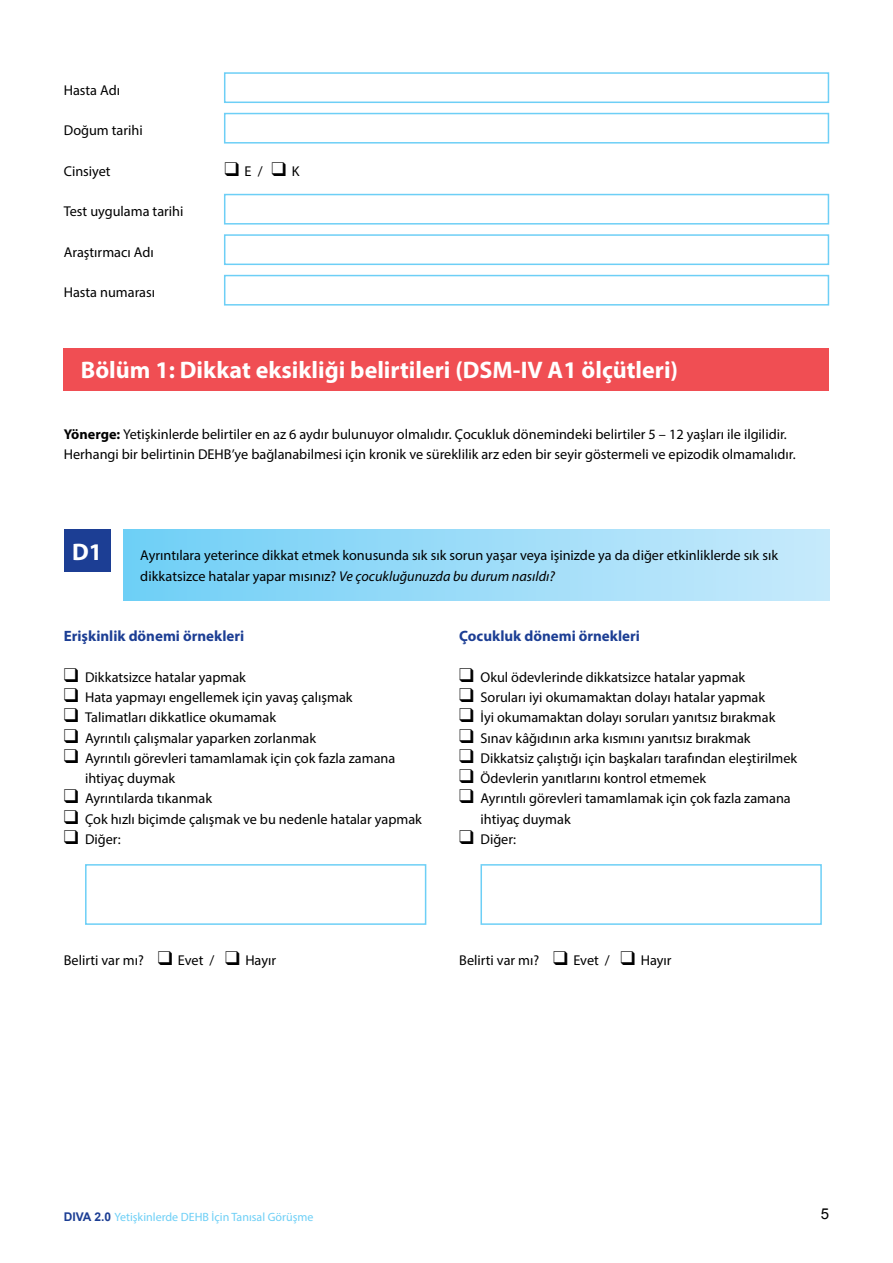
<style>
.page{position:relative;width:893px;height:1263px;background:#fff}
.page>*{position:absolute;margin:0;border:0;box-sizing:border-box;transform-origin:0 0}
.t1{font:700 24px "Myriad Pro";color:#fff}
.t2{font:700 15px "Myriad Pro";color:#1c3e94}
.t3{font:15px "Arial";color:#000}
.t4{font:14.25px/20.2px "Myriad Pro";color:#000}
.t5{font:12px "Myriad Pro";color:#6dcff6}
.s1{font-weight:700}
.s2{font-style:italic}
.s3{font-family:"Arial";font-weight:700;color:#1c3e94}
</style>
<div class="page">
<div style="left:224px;top:72px;width:605px;height:31px;background:#fff;border:2px solid #6dcff6"></div>
<div style="left:224px;top:113px;width:605px;height:31px;background:#fff;border:2px solid #6dcff6"></div>
<div style="left:224px;top:194px;width:605px;height:31px;background:#fff;border:2px solid #6dcff6"></div>
<div style="left:224px;top:234px;width:605px;height:31px;background:#fff;border:2px solid #6dcff6"></div>
<div style="left:224px;top:275px;width:605px;height:31px;background:#fff;border:2px solid #6dcff6"></div>
<div style="left:64px;top:348px;width:765px;height:43px;background:#f04e53"></div>
<div style="left:64px;top:529px;width:47px;height:43px;background:#1c3e94"></div>
<div style="left:123px;top:529px;width:706px;height:72px;background:linear-gradient(to right,#6fcff6,#c7eafb)"></div>
<div style="left:85px;top:864px;width:341px;height:61px;background:#fff;border:2px solid #6dcff6"></div>
<div style="left:480px;top:864px;width:342px;height:61px;background:#fff;border:2px solid #6dcff6"></div>
<p class="t4" style="left:64px;top:79px;width:58px">Hasta Adı</p>
<p class="t4" style="left:64px;top:120px;width:80px">Doğum tarihi</p>
<p class="t4" style="left:64px;top:160px;width:48px">Cinsiyet</p>
<p class="t4" style="left:64px;top:201px;width:121px">Test uygulama tarihi</p>
<p class="t4" style="left:64px;top:241px;width:91px">Araştırmacı Adı</p>
<p class="t4" style="left:64px;top:282px;width:93px">Hasta numarası</p>
<p class="t4" style="left:224px;top:160px;width:77px">❑ E / ❑ K</p>
<h1 class="t1" style="left:81px;top:354px;width:599px">Bölüm 1: Dikkat eksikliği belirtileri (DSM-IV A1 ölçütleri)</h1>
<p class="t4" style="left:64px;top:424px;width:733px"><span class="s1">Yönerge:</span> Yetişkinlerde belirtiler en az 6 aydır bulunuyor olmalıdır. Çocukluk dönemindeki belirtiler 5 – 12 yaşları ile ilgilidir.<br>Herhangi bir belirtinin DEHB’ye bağlanabilmesi için kronik ve süreklilik arz eden bir seyir göstermeli ve epizodik olmamalıdır.</p>
<h1 class="t1" style="left:72px;top:537px;width:32px">D1</h1>
<p class="t4" style="left:140px;top:545px;width:639px">Ayrıntılara yeterince dikkat etmek konusunda sık sık sorun yaşar veya işinizde ya da diğer etkinliklerde sık sık dikkatsizce hatalar yapar mısınız? <span class="s2">Ve çocukluğunuzda bu durum nasıldı?</span></p>
<p class="t2" style="left:64px;top:626px;width:182px">Erişkinlik dönemi örnekleri</p>
<p class="t4" style="left:64px;top:667px;width:184px">❑ Dikkatsizce hatalar yapmak</p>
<p class="t4" style="left:64px;top:687px;width:290px">❑ Hata yapmayı engellemek için yavaş çalışmak</p>
<p class="t4" style="left:64px;top:707px;width:214px">❑ Talimatları dikkatlice okumamak</p>
<p class="t4" style="left:64px;top:727px;width:254px">❑ Ayrıntılı çalışmalar yaparken zorlanmak</p>
<p class="t4" style="left:85px;top:748px;width:312px;text-indent:-21px">❑ Ayrıntılı görevleri tamamlamak için çok fazla zamana ihtiyaç duymak</p>
<p class="t4" style="left:64px;top:788px;width:150px">❑ Ayrıntılarda tıkanmak</p>
<p class="t4" style="left:64px;top:808px;width:360px">❑ Çok hızlı biçimde çalışmak ve bu nedenle hatalar yapmak</p>
<p class="t4" style="left:64px;top:829px;width:58px">❑ Diğer:</p>
<p class="t2" style="left:459px;top:626px;width:182px">Çocukluk dönemi örnekleri</p>
<p class="t4" style="left:459px;top:667px;width:288px">❑ Okul ödevlerinde dikkatsizce hatalar yapmak</p>
<p class="t4" style="left:459px;top:687px;width:307px">❑ Soruları iyi okumamaktan dolayı hatalar yapmak</p>
<p class="t4" style="left:459px;top:707px;width:318px">❑ İyi okumamaktan dolayı soruları yanıtsız bırakmak</p>
<p class="t4" style="left:459px;top:727px;width:293px">❑ Sınav kâğıdının arka kısmını yanıtsız bırakmak</p>
<p class="t4" style="left:459px;top:748px;width:339px">❑ Dikkatsiz çalıştığı için başkaları tarafından eleştirilmek</p>
<p class="t4" style="left:459px;top:768px;width:249px">❑ Ödevlerin yanıtlarını kontrol etmemek</p>
<p class="t4" style="left:480px;top:788px;width:312px;text-indent:-21px">❑ Ayrıntılı görevleri tamamlamak için çok fazla zamana ihtiyaç duymak</p>
<p class="t4" style="left:459px;top:829px;width:58px">❑ Diğer:</p>
<p class="t4" style="left:64px;top:950px;width:214px">Belirti var mı? ❑ Evet / ❑ Hayır</p>
<p class="t4" style="left:459px;top:950px;width:214px">Belirti var mı? ❑ Evet / ❑ Hayır</p>
<p class="t5" style="left:64px;top:1209px;width:251px"><span class="s3">DIVA 2.0</span> Yetişkinlerde DEHB İçin Tanısal Görüşme</p>
<p class="t3" style="left:821px;top:1203px;width:10px">5</p>
</div>
